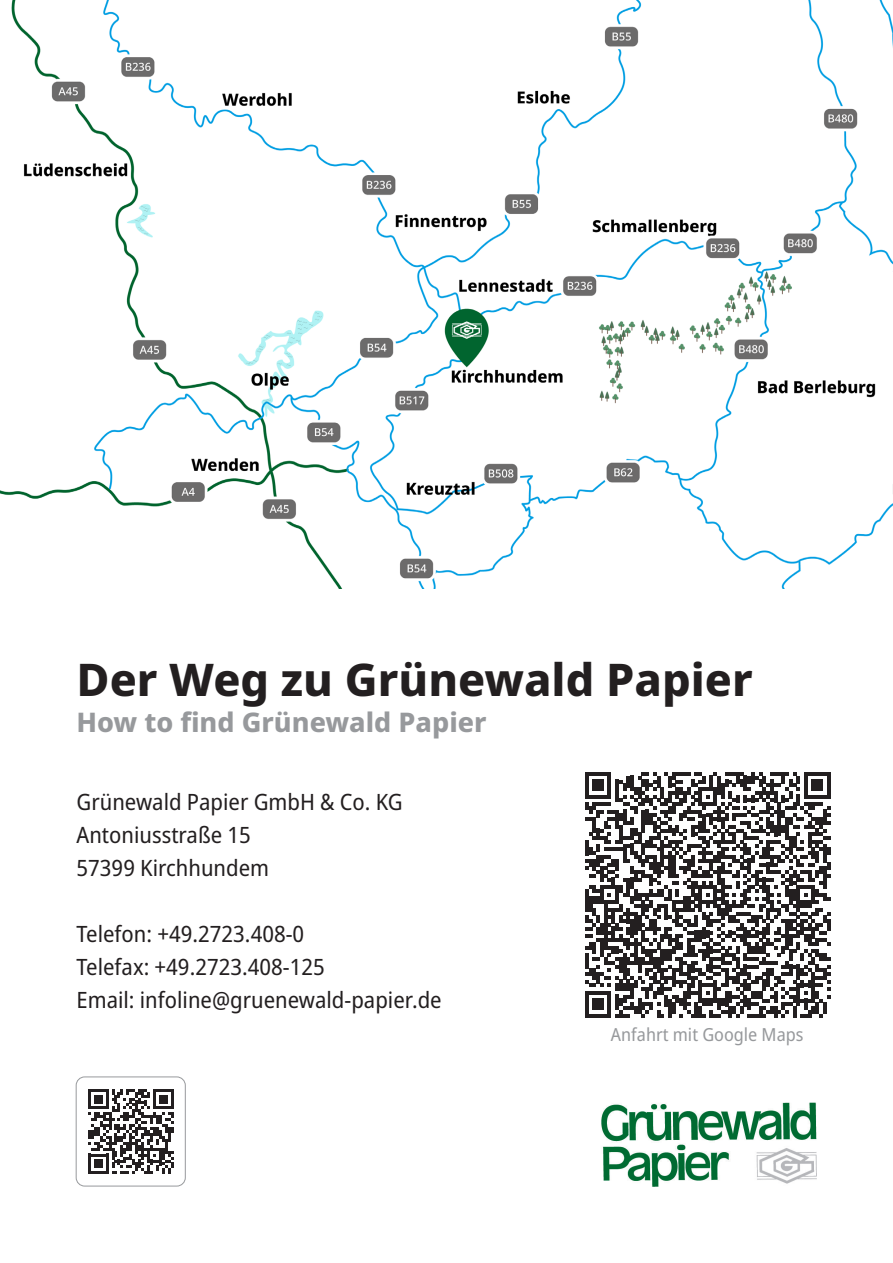
<style>
.page{position:relative;width:893px;height:1263px;background:#fff}
.page>*{position:absolute;margin:0;border:0;box-sizing:border-box;transform-origin:0 0}
.t1{font:800 45px "Noto Sans";color:#231f20}
.t2{font:800 27px "Noto Sans";color:#97999c}
.t3{font:semi-condensed 22.5px/33px "Noto Sans";color:#231f20}
.t4{font:semi-condensed 18px "Noto Sans";color:#97999c}
</style>
<div class="page">
<img style="left:0;top:0;width:893px;height:589px">
<img style="left:601px;top:1102px;width:215px;height:84px">
<svg style="left:88px;top:1089px;width:85px;height:85px"></svg>
<div style="left:76px;top:1076px;width:110px;height:110px;border:1px solid #97999c;border-radius:9px"></div>
<svg style="left:585px;top:772px;width:245px;height:245px"></svg>
<h1 class="t1" style="left:77px;top:646px;width:678px">Der Weg zu Grünewald Papier</h1>
<p class="t2" style="left:77px;top:703px;width:411px">How to find Grünewald Papier</p>
<p class="t3" style="left:77px;top:786px;width:328px">Grünewald Papier GmbH &amp; Co. KG<br>Antoniusstraße 15<br>57399 Kirchhundem</p>
<p class="t3" style="left:77px;top:918px;width:367px">Telefon: +49.2723.408-0<br>Telefax: +49.2723.408-125<br>Email: infoline@gruenewald-papier.de</p>
<p class="t4" style="left:611px;top:1022px;width:194px">Anfahrt mit Google Maps</p>
</div>
